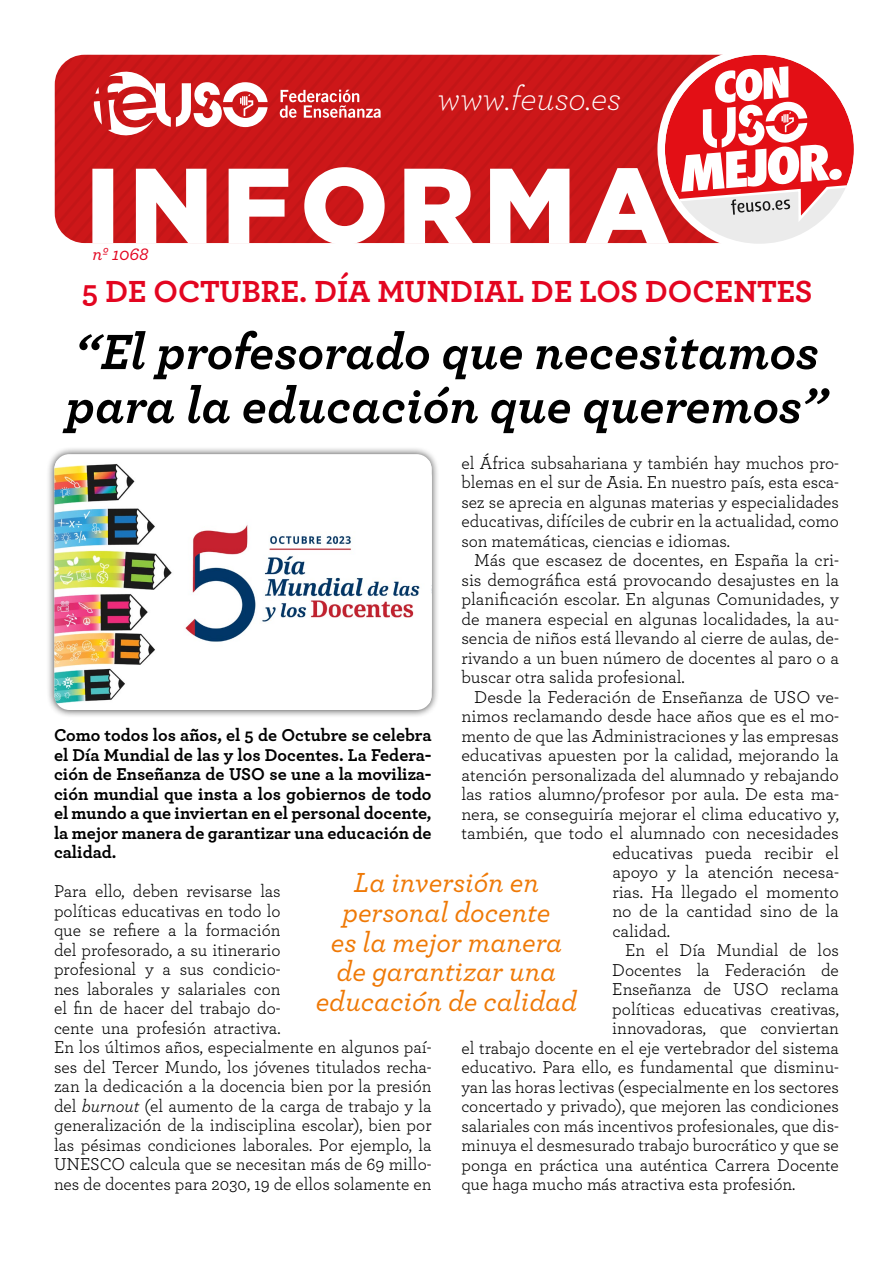
<style>
.page{position:relative;width:893px;height:1263px;background:#fff}
.page>*{position:absolute;margin:0;border:0;box-sizing:border-box;transform-origin:0 0}
.t1{font:italic 700 51.9px/53.8px "Archer Pro";color:#000}
.t2{font:italic 300 34.95px "Archer Pro";color:#fff}
.t3{font:700 31.95px "Archer Pro";color:#e30520}
.t4{font:italic 500 28.95px/29.8px "Archer Pro";color:#ef7906;text-align:center}
.t5{font:italic 500 18.15px "Archer Pro";color:#e30520}
.t6{font:18px/19.5px "Archer Pro";color:#000;text-align:justify}
.t7{font:700 18px/19.5px "Archer Pro";color:#000;text-align:justify}
.s1{font-style:italic}
</style>
<div class="page">
<div style="left:657px;top:47px;width:204px;height:204px;border:8px solid #fff;border-radius:50%"></div>
<svg style="left:55px;top:55px;width:799px;height:190px"></svg>
<div style="left:46px;top:446px;width:394px;height:272px;background:#000;opacity:.75"></div>
<div style="left:54px;top:454px;width:378px;height:256px;background:#fff;border-radius:15px"></div>
<img style="left:54px;top:460px;width:378px;height:244px">
<img style="left:184px;top:464px;width:248px;height:236px">
<p class="t5" style="left:92px;top:241px;width:58px">nº 1068</p>
<h2 class="t2" style="left:438px;top:75px;width:185px">www.feuso.es</h2>
<h3 class="t3" style="left:82px;top:266px;width:732px">5 DE OCTUBRE. DÍA MUNDIAL DE LOS DOCENTES</h3>
<h1 class="t1" style="left:66px;top:321px;width:763px">“El profesorado que necesitamos para la educación que queremos”</h1>
<p class="t6" style="left:461px;top:452px;width:379px">el África subsahariana y también hay muchos pro&shy;blemas en el sur de Asia. En nuestro país, esta esca&shy;sez se aprecia en algunas materias y especialidades educativas, difíciles de cubrir en la actualidad, como son matemáticas, ciencias e idiomas.</p>
<p class="t6" style="left:461px;top:549px;width:379px;text-indent:13px">Más que escasez de docentes, en España la cri&shy;sis demográfica está provocando desajustes en la planificación escolar. En algunas Comunidades, y de manera especial en algunas localidades, la au&shy;sencia de niños está llevando al cierre de aulas, de&shy;rivando a un buen número de docentes al paro o a buscar otra salida profesional.</p>
<p class="t6" style="left:474px;top:686px;width:366px">Desde la Federación de Enseñanza de USO ve-</p>
<p class="t6" style="left:461px;top:705px;width:379px">nimos reclamando desde hace años que es el mo-</p>
<p class="t6" style="left:461px;top:725px;width:379px">mento de que las Administraciones y las empresas</p>
<p class="t6" style="left:461px;top:744px;width:379px">educativas apuesten por la calidad, mejorando la</p>
<p class="t6" style="left:461px;top:764px;width:379px">atención personalizada del alumnado y rebajando</p>
<p class="t6" style="left:461px;top:783px;width:379px">las ratios alumno/profesor por aula. De esta ma-</p>
<p class="t6" style="left:461px;top:803px;width:379px">nera, se conseguiría mejorar el clima educativo y,</p>
<p class="t6" style="left:461px;top:822px;width:379px">también, que todo el alumnado con necesidades</p>
<p class="t6" style="left:612px;top:842px;width:228px">educativas pueda recibir el</p>
<p class="t6" style="left:612px;top:861px;width:228px">apoyo y la atención necesa-</p>
<p class="t6" style="left:612px;top:881px;width:228px">rias. Ha llegado el momento</p>
<p class="t6" style="left:612px;top:900px;width:228px">no de la cantidad sino de la</p>
<p class="t6" style="left:612px;top:920px;width:59px">calidad.</p>
<p class="t6" style="left:625px;top:939px;width:215px">En el Día Mundial de los</p>
<p class="t6" style="left:612px;top:959px;width:228px">Docentes la Federación de</p>
<p class="t6" style="left:612px;top:978px;width:228px">Enseñanza de USO reclama</p>
<p class="t6" style="left:612px;top:998px;width:228px">políticas educativas creativas,</p>
<p class="t6" style="left:612px;top:1017px;width:228px">innovadoras, que conviertan</p>
<p class="t6" style="left:461px;top:1037px;width:379px">el trabajo docente en el eje vertebrador del sistema</p>
<p class="t6" style="left:461px;top:1056px;width:379px">educativo. Para ello, es fundamental que disminu-</p>
<p class="t6" style="left:461px;top:1076px;width:379px">yan las horas lectivas (especialmente en los sectores</p>
<p class="t6" style="left:461px;top:1095px;width:379px">concertado y privado), que mejoren las condiciones</p>
<p class="t6" style="left:461px;top:1115px;width:379px">salariales con más incentivos profesionales, que dis-</p>
<p class="t6" style="left:461px;top:1134px;width:379px">minuya el desmesurado trabajo burocrático y que se</p>
<p class="t6" style="left:461px;top:1154px;width:379px">ponga en práctica una auténtica Carrera Docente</p>
<p class="t6" style="left:461px;top:1173px;width:336px">que haga mucho más atractiva esta profesión.</p>
<p class="t7" style="left:54px;top:724px;width:379px">Como todos los años, el 5 de Octubre se celebra el Día Mundial de las y los Docentes. La Federa&shy;ción de Enseñanza de USO se une a la moviliza&shy;ción mundial que insta a los gobiernos de todo el mundo a que inviertan en el personal docente, la mejor manera de garantizar una educación de calidad.</p>
<p class="t6" style="left:54px;top:881px;width:379px;text-align:left">Para ello, deben revisarse las<br>políticas educativas en todo lo<br>que se refiere a la formación<br>del profesorado, a su itinerario<br>profesional y a sus condicio-<br>nes laborales y salariales con<br>el fin de hacer del trabajo do-<br>cente una profesión atractiva.<br>En los últimos años, especialmente en algunos paí&shy;ses del Tercer Mundo, los jóvenes titulados recha&shy;zan la dedicación a la docencia bien por la presión del <span class="s1">burnout</span> (el aumento de la carga de trabajo y la generalización de la indisciplina escolar), bien por las pésimas condiciones laborales. Por ejemplo, la UNESCO calcula que se necesitan más de 69 millo&shy;nes de docentes para 2030, 19 de ellos solamente en</p>
<h3 class="t4" style="left:316px;top:865px;width:263px">La inversión en personal docente<br>es la mejor manera de garantizar una educación de calidad</h3>
</div>
